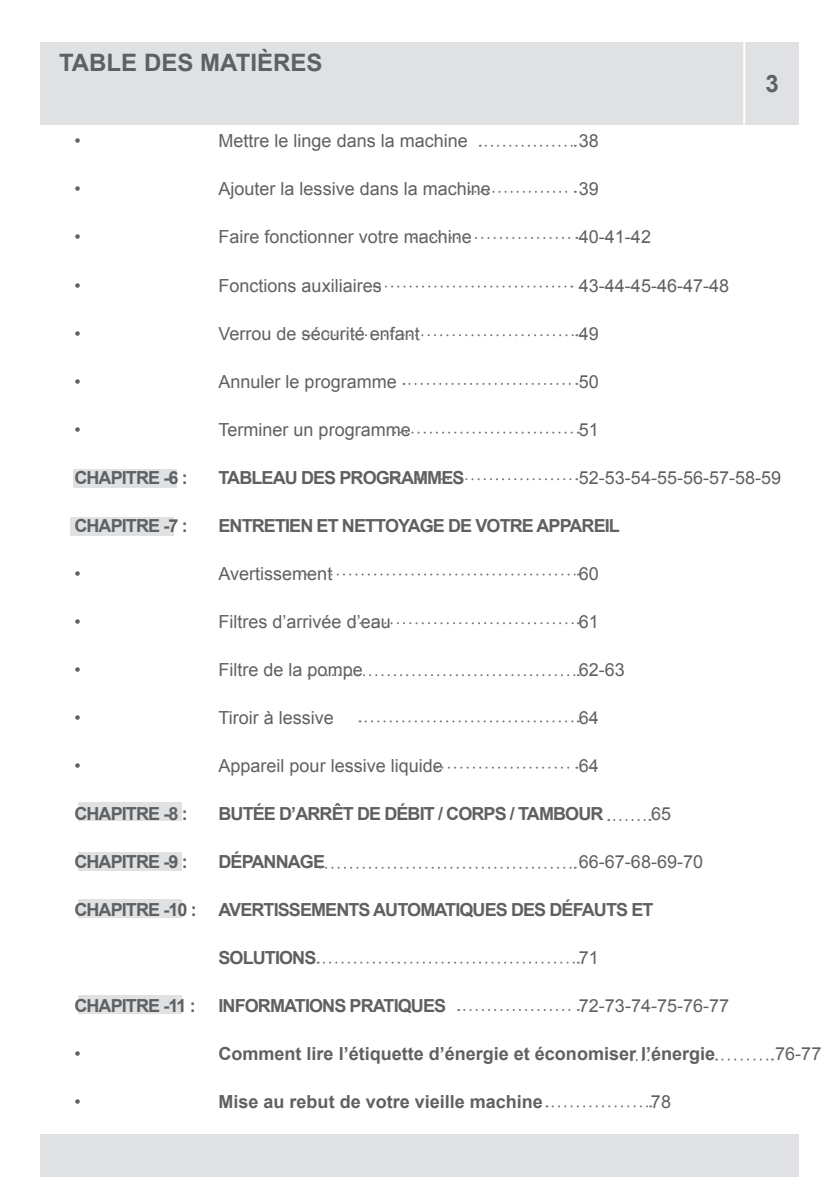
<style>
.page{position:relative;width:840px;height:1191px;background:#fff}
.page>*{position:absolute;margin:0;border:0;box-sizing:border-box;transform-origin:0 0}
.t1{font:700 24px "Arial";color:#5f6062}
.t2{font:18px "Arial";color:#5f6062}
.t3{font:700 18px "Arial";letter-spacing:-.05em;color:#5f6062}
.t4{font:700 18px "Arial";color:#5f6062}
</style>
<div class="page">
<div style="left:41px;top:1134px;width:757px;height:42px;background:#e0e1e3"></div>
<div style="left:41px;top:42px;width:757px;height:82px;background:#e0e1e3"></div>
<hr style="left:742px;top:42px;width:2px;height:82px;background:#fff">
<div style="left:70px;top:516px;width:104px;height:19px;background:#e0e1e3"></div>
<div style="left:78px;top:802px;width:103px;height:19px;background:#e0e1e3"></div>
<div style="left:78px;top:851px;width:103px;height:19px;background:#e0e1e3"></div>
<div style="left:78px;top:899px;width:103px;height:18px;background:#e0e1e3"></div>
<div style="left:78px;top:995px;width:103px;height:19px;background:#e0e1e3"></div>
<div style="left:73px;top:469px;width:103px;height:18px;background:#e0e1e3"></div>
<svg style="left:414px;top:237px;width:163px;height:2px"></svg>
<svg style="left:469px;top:191px;width:106px;height:2px"></svg>
<svg style="left:479px;top:145px;width:96px;height:2px"></svg>
<svg style="left:303px;top:334px;width:274px;height:2px"></svg>
<svg style="left:373px;top:285px;width:199px;height:2px"></svg>
<svg style="left:403px;top:383px;width:174px;height:2px"></svg>
<svg style="left:394px;top:431px;width:184px;height:2px"></svg>
<svg style="left:288px;top:573px;width:290px;height:2px"></svg>
<svg style="left:354px;top:622px;width:224px;height:2px"></svg>
<svg style="left:436px;top:766px;width:141px;height:2px"></svg>
<svg style="left:608px;top:819px;width:42px;height:2px"></svg>
<svg style="left:320px;top:866px;width:255px;height:2px"></svg>
<svg style="left:317px;top:961px;width:261px;height:2px"></svg>
<svg style="left:458px;top:1009px;width:120px;height:2px"></svg>
<svg style="left:630px;top:1059px;width:24px;height:2px"></svg>
<svg style="left:546px;top:1105px;width:104px;height:2px"></svg>
<svg style="left:715px;top:1058px;width:57px;height:2px"></svg>
<svg style="left:359px;top:720px;width:219px;height:2px"></svg>
<svg style="left:308px;top:674px;width:270px;height:2px"></svg>
<svg style="left:387px;top:478px;width:190px;height:2px"></svg>
<h1 class="t1" style="left:59px;top:47px;width:265px">TABLE DES MATIÈRES</h1>
<h1 class="t1" style="left:765px;top:68px;width:15px">3</h1>
<p class="t2" style="left:74px;top:129px;width:8px">•</p>
<p class="t2" style="left:218px;top:129px;width:251px">Mettre le linge dans la machine</p>
<p class="t2" style="left:578px;top:129px;width:22px">38</p>
<p class="t2" style="left:74px;top:177px;width:8px">•</p>
<p class="t2" style="left:218px;top:177px;width:274px">Ajouter la lessive dans la machine</p>
<p class="t2" style="left:578px;top:177px;width:22px">39</p>
<p class="t2" style="left:74px;top:225px;width:8px">•</p>
<p class="t2" style="left:218px;top:225px;width:255px">Faire fonctionner votre machine</p>
<p class="t2" style="left:578px;top:225px;width:74px">40-41-42</p>
<p class="t2" style="left:74px;top:273px;width:8px">•</p>
<p class="t2" style="left:218px;top:273px;width:165px">Fonctions auxiliaires</p>
<p class="t2" style="left:578px;top:273px;width:152px">43-44-45-46-47-48</p>
<p class="t2" style="left:74px;top:321px;width:8px">•</p>
<p class="t2" style="left:218px;top:321px;width:203px">Verrou de sécurité enfant</p>
<p class="t2" style="left:578px;top:321px;width:22px">49</p>
<p class="t2" style="left:74px;top:369px;width:8px">•</p>
<p class="t2" style="left:218px;top:369px;width:180px">Annuler le programme</p>
<p class="t2" style="left:578px;top:369px;width:22px">50</p>
<p class="t2" style="left:74px;top:417px;width:8px">•</p>
<p class="t2" style="left:218px;top:417px;width:194px">Terminer un programme</p>
<p class="t2" style="left:578px;top:417px;width:22px">51</p>
<p class="t3" style="left:74px;top:465px;width:115px">CHAPITRE -6 :</p>
<p class="t3" style="left:218px;top:465px;width:247px">TABLEAU DES PROGRAMMES</p>
<p class="t2" style="left:578px;top:465px;width:204px">52-53-54-55-56-57-58-59</p>
<p class="t3" style="left:74px;top:513px;width:115px">CHAPITRE -7 :</p>
<p class="t3" style="left:218px;top:513px;width:402px">ENTRETIEN ET NETTOYAGE DE VOTRE APPAREIL</p>
<p class="t2" style="left:74px;top:561px;width:8px">•</p>
<p class="t2" style="left:218px;top:561px;width:115px">Avertissement</p>
<p class="t2" style="left:578px;top:561px;width:22px">60</p>
<p class="t2" style="left:74px;top:609px;width:8px">•</p>
<p class="t2" style="left:218px;top:609px;width:174px">Filtres d’arrivée d’eau</p>
<p class="t2" style="left:578px;top:609px;width:22px">61</p>
<p class="t2" style="left:74px;top:657px;width:8px">•</p>
<p class="t2" style="left:218px;top:657px;width:146px">Filtre de la pompe</p>
<p class="t2" style="left:578px;top:657px;width:48px">62-63</p>
<p class="t2" style="left:74px;top:705px;width:8px">•</p>
<p class="t2" style="left:218px;top:705px;width:117px">Tiroir à lessive</p>
<p class="t2" style="left:578px;top:705px;width:22px">64</p>
<p class="t2" style="left:74px;top:753px;width:8px">•</p>
<p class="t2" style="left:218px;top:753px;width:226px">Appareil pour lessive liquide</p>
<p class="t2" style="left:578px;top:753px;width:22px">64</p>
<p class="t3" style="left:74px;top:801px;width:115px">CHAPITRE -8 :</p>
<p class="t3" style="left:218px;top:801px;width:386px">BUTÉE D’ARRÊT DE DÉBIT / CORPS / TAMBOUR</p>
<p class="t2" style="left:650px;top:801px;width:22px">65</p>
<p class="t3" style="left:74px;top:849px;width:115px">CHAPITRE -9 :</p>
<p class="t3" style="left:218px;top:849px;width:108px">DÉPANNAGE</p>
<p class="t2" style="left:578px;top:849px;width:126px">66-67-68-69-70</p>
<p class="t3" style="left:74px;top:897px;width:580px">CHAPITRE -10 : AVERTISSEMENTS AUTOMATIQUES DES DÉFAUTS ET</p>
<p class="t3" style="left:218px;top:945px;width:99px">SOLUTIONS</p>
<p class="t2" style="left:578px;top:945px;width:22px">71</p>
<p class="t3" style="left:74px;top:993px;width:123px">CHAPITRE -11 :</p>
<p class="t3" style="left:218px;top:993px;width:229px">INFORMATIONS PRATIQUES</p>
<p class="t2" style="left:578px;top:993px;width:152px">72-73-74-75-76-77</p>
<p class="t2" style="left:74px;top:1041px;width:8px">•</p>
<p class="t4" style="left:218px;top:1041px;width:498px">Comment lire l’étiquette d’énergie et économiser l’énergie</p>
<p class="t2" style="left:774px;top:1041px;width:48px">76-77</p>
<p class="t2" style="left:74px;top:1089px;width:8px">•</p>
<p class="t4" style="left:218px;top:1089px;width:326px">Mise au rebut de votre vieille machine</p>
<p class="t2" style="left:650px;top:1089px;width:22px">78</p>
</div>
